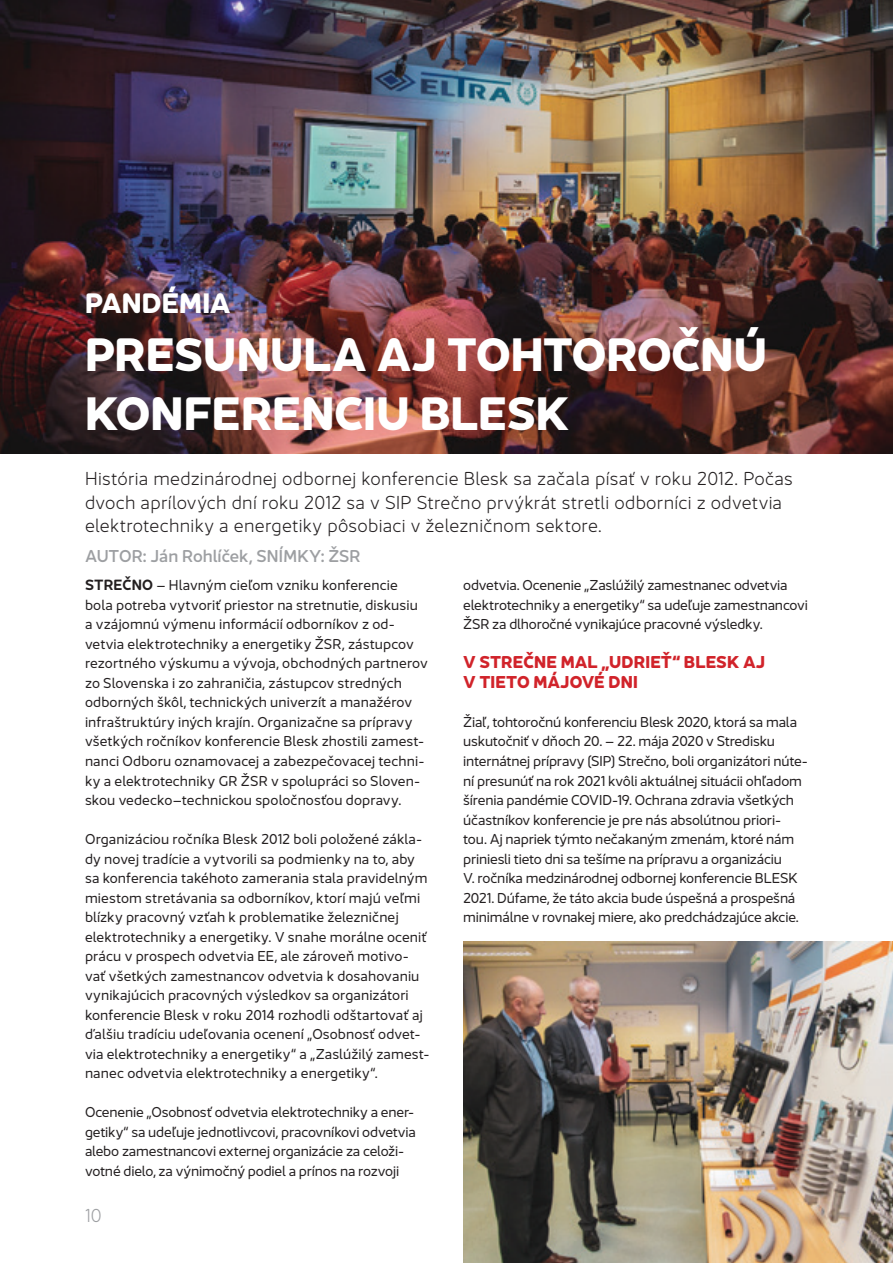
<style>
.page{position:relative;width:893px;height:1263px;background:#fff}
.page>*{position:absolute;margin:0;border:0;box-sizing:border-box;transform-origin:0 0}
.t1{font:700 45px/58.5px "Jano Sans Pro";letter-spacing:-.005em;color:#fff}
.t2{font:700 27px "Jano Sans Pro";letter-spacing:.005em;color:#fff}
.t3{font:300 18px/23.4px "Jano Sans Pro";letter-spacing:.015em;color:#231f20}
.t4{font:300 18px "Jano Sans Pro";color:#9d9fa2}
.t5{font:700 16.5px/19.5px "Jano Sans Pro";color:#d1232a}
.t6{font:500 16.5px "Jano Sans Pro";letter-spacing:.005em;color:#9d9fa2}
.t7{font:13.8px/19.5px "Jano Sans Pro";letter-spacing:-.005em;color:#231f20}
.s1{font-weight:600;font-size:14.25px}
</style>
<div class="page">
<img style="left:0;top:0;width:893px;height:454px">
<img style="left:463px;top:941px;width:430px;height:322px">
<h2 class="t2" style="left:85px;top:280px;width:147px">PANDÉMIA</h2>
<h1 class="t1" style="left:85px;top:321px;width:683px">PRESUNULA AJ TOHTOROČNÚ<br>KONFERENCIU BLESK</h1>
<p class="t3" style="left:85px;top:466px;width:709px">História medzinárodnej odbornej konferencie Blesk sa začala písať v roku 2012. Počas dvoch aprílových dní roku 2012 sa v SIP Strečno prvýkrát stretli odborníci z odvetvia elektrotechniky a energetiky pôsobiaci v železničnom sektore.</p>
<p class="t6" style="left:85px;top:542px;width:277px">AUTOR: Ján Rohlíček, SNÍMKY: ŽSR</p>
<p class="t7" style="left:85px;top:575px;width:344px"><span class="s1">STREČNO</span> – Hlavným cieľom vzniku konferencie bola potreba vytvoriť priestor na stretnutie, diskusiu a vzájomnú výmenu informácií odborníkov z od&shy;vetvia elektrotechniky a energetiky ŽSR, zástupcov rezortného výskumu a vývoja, obchodných partnerov zo Slovenska i zo zahraničia, zástupcov stredných odborných škôl, technických univerzít a manažérov infraštruktúry iných krajín. Organizačne sa prípravy všetkých ročníkov konferencie Blesk zhostili zamest&shy;nanci Odboru oznamovacej a zabezpečovacej techni&shy;ky a elektrotechniky GR ŽSR v spolupráci so Sloven&shy;skou vedecko–technickou spoločnosťou dopravy.</p>
<p class="t7" style="left:85px;top:828px;width:346px">Organizáciou ročníka Blesk 2012 boli položené zákla&shy;dy novej tradície a vytvorili sa podmienky na to, aby sa konferencia takéhoto zamerania stala pravidelným miestom stretávania sa odborníkov, ktorí majú veľmi blízky pracovný vzťah k problematike železničnej elektrotechniky a energetiky. V snahe morálne oceniť prácu v prospech odvetvia EE, ale zároveň motivo&shy;vať všetkých zamestnancov odvetvia k dosahovaniu vynikajúcich pracovných výsledkov sa organizátori konferencie Blesk v roku 2014 rozhodli odštartovať aj ďalšiu tradíciu udeľovania ocenení „Osobnosť odvet&shy;via elektrotechniky a energetiky“ a „Zaslúžilý zamest&shy;nanec odvetvia elektrotechniky a energetiky“.</p>
<p class="t7" style="left:85px;top:1101px;width:332px">Ocenenie „Osobnosť odvetvia elektrotechniky a ener&shy;getiky“ sa udeľuje jednotlivcovi, pracovníkovi odvetvia alebo zamestnancovi externej organizácie za celoži&shy;votné dielo, za výnimočný podiel a prínos na rozvoji</p>
<h3 class="t4" style="left:85px;top:1202px;width:18px">10</h3>
<p class="t7" style="left:463px;top:575px;width:346px">odvetvia. Ocenenie „Zaslúžilý zamestnanec odvetvia elektrotechniky a energetiky“ sa udeľuje zamestnancovi<br>ŽSR za dlhoročné vynikajúce pracovné výsledky.</p>
<p class="t5" style="left:463px;top:651px;width:304px">V STREČNE MAL „UDRIEŤ“ BLESK AJ<br>V TIETO MÁJOVÉ DNI</p>
<p class="t7" style="left:463px;top:711px;width:346px">Žiaľ, tohtoročnú konferenciu Blesk 2020, ktorá sa mala uskutočniť v dňoch 20. – 22. mája 2020 v Stredisku internátnej prípravy (SIP) Strečno, boli organizátori núte&shy;ní presunúť na rok 2021 kvôli aktuálnej situácii ohľadom šírenia pandémie COVID-19. Ochrana zdravia všetkých účastníkov konferencie je pre nás absolútnou priori&shy;tou. Aj napriek týmto nečakaným zmenám, ktoré nám priniesli tieto dni sa tešíme na prípravu a organizáciu<br>V. ročníka medzinárodnej odbornej konferencie BLESK 2021. Dúfame, že táto akcia bude úspešná a prospešná minimálne v rovnakej miere, ako predchádzajúce akcie.</p>
</div>
